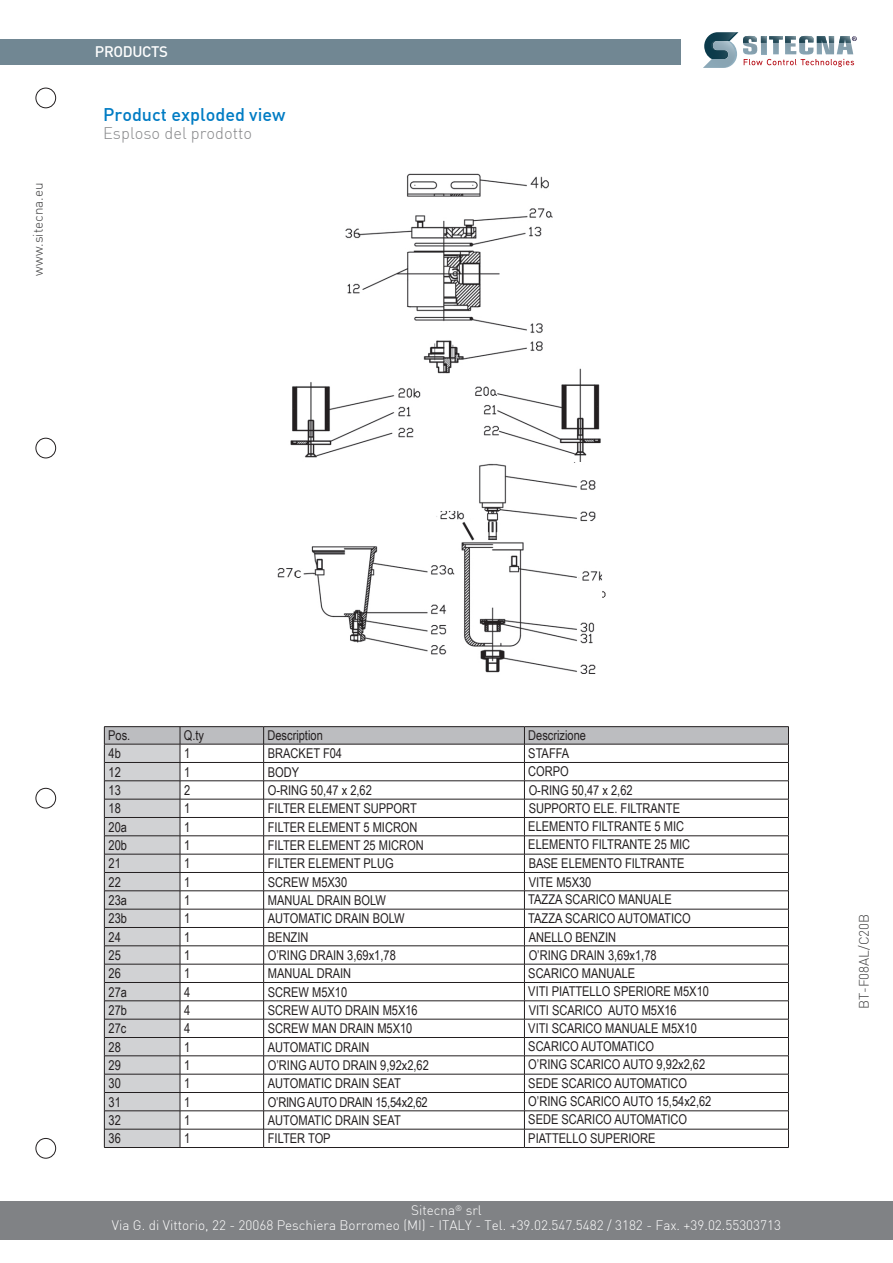
<style>
.page{position:relative;width:893px;height:1263px;background:#fff}
.page>*{position:absolute;margin:0;border:0;box-sizing:border-box;transform-origin:0 0}
.t1{font:500 18px "DIN";color:#007cc4}
.t2{font:300 16.5px "DIN";color:#87888a}
.t3{font:500 15px "DIN";letter-spacing:-.025em;color:#fff}
.t4{font:13.5px "Arial Narrow";color:#231f20}
.t5{font:300 13.5px/15px "DIN";color:#fff;text-align:center}
.t6{font:300 13.5px "DIN";color:#3e3e3f}
.t7{font:13.5px "Arial Narrow";letter-spacing:-.02em;color:#231f20}
</style>
<div class="page">
<div style="left:0;top:39px;width:680px;height:26px;background:#718793"></div>
<svg style="left:703px;top:32px;width:154px;height:36px"></svg>
<div style="left:0;top:1200px;width:893px;height:39px;background:#808285"></div>
<img style="left:277px;top:173px;width:328px;height:501px">
<hr style="left:264px;top:726px;width:260px;height:1px;background:#231f20">
<hr style="left:524px;top:726px;width:265px;height:1px;background:#231f20">
<hr style="left:180px;top:726px;width:84px;height:1px;background:#231f20">
<hr style="left:104px;top:726px;width:76px;height:1px;background:#231f20">
<hr style="left:104px;top:1147px;width:76px;height:1px;background:#231f20">
<hr style="left:524px;top:1147px;width:265px;height:1px;background:#231f20">
<hr style="left:264px;top:1147px;width:260px;height:1px;background:#231f20">
<svg style="left:104px;top:727px;width:685px;height:420px"></svg>
<hr style="left:180px;top:1147px;width:84px;height:1px;background:#231f20">
<div style="left:36px;top:88px;width:20px;height:20px;border:1px solid #231f20;border-radius:50%"></div>
<div style="left:36px;top:438px;width:20px;height:20px;border:1px solid #231f20;border-radius:50%"></div>
<div style="left:36px;top:788px;width:20px;height:20px;border:1px solid #231f20;border-radius:50%"></div>
<div style="left:36px;top:1138px;width:20px;height:20px;border:1px solid #231f20;border-radius:50%"></div>
<p class="t6" style="left:30px;top:276px;width:95px;rotate:-90deg">www.sitecna.eu</p>
<p class="t3" style="left:95px;top:42px;width:75px">PRODUCTS</p>
<p class="t1" style="left:103px;top:103px;width:184px">Product exploded view</p>
<p class="t2" style="left:103px;top:123px;width:151px">Esploso del prodotto</p>
<p class="t4" style="left:108px;top:726px;width:24px">Pos.</p>
<p class="t4" style="left:184px;top:726px;width:22px">Q.ty</p>
<p class="t4" style="left:267px;top:726px;width:57px">Description</p>
<p class="t4" style="left:528px;top:726px;width:59px">Descrizione</p>
<p class="t4" style="left:109px;top:743px;width:14px">4b</p>
<p class="t4" style="left:184px;top:743px;width:8px">1</p>
<p class="t4" style="left:268px;top:743px;width:76px">BRACKET F04</p>
<p class="t4" style="left:528px;top:743px;width:43px">STAFFA</p>
<p class="t4" style="left:109px;top:762px;width:14px">12</p>
<p class="t4" style="left:184px;top:762px;width:8px">1</p>
<p class="t4" style="left:268px;top:762px;width:33px">BODY</p>
<p class="t4" style="left:528px;top:761px;width:42px">CORPO</p>
<p class="t4" style="left:109px;top:780px;width:14px">13</p>
<p class="t4" style="left:184px;top:780px;width:8px">2</p>
<p class="t4" style="left:268px;top:780px;width:105px">O-RING 50,47 x 2,62</p>
<p class="t4" style="left:529px;top:780px;width:105px">O-RING 50,47 x 2,62</p>
<p class="t4" style="left:109px;top:798px;width:14px">18</p>
<p class="t4" style="left:184px;top:798px;width:8px">1</p>
<p class="t4" style="left:268px;top:798px;width:150px">FILTER ELEMENT SUPPORT</p>
<p class="t4" style="left:529px;top:798px;width:153px">SUPPORTO ELE. FILTRANTE</p>
<p class="t4" style="left:109px;top:817px;width:20px">20a</p>
<p class="t4" style="left:184px;top:817px;width:8px">1</p>
<p class="t4" style="left:268px;top:817px;width:151px">FILTER ELEMENT 5 MICRON</p>
<p class="t4" style="left:528px;top:816px;width:157px">ELEMENTO FILTRANTE 5 MIC</p>
<p class="t4" style="left:109px;top:835px;width:20px">20b</p>
<p class="t4" style="left:184px;top:835px;width:8px">1</p>
<p class="t4" style="left:268px;top:835px;width:157px">FILTER ELEMENT 25 MICRON</p>
<p class="t4" style="left:528px;top:835px;width:164px">ELEMENTO FILTRANTE 25 MIC</p>
<p class="t4" style="left:109px;top:853px;width:14px">21</p>
<p class="t4" style="left:184px;top:853px;width:8px">1</p>
<p class="t4" style="left:268px;top:853px;width:127px">FILTER ELEMENT PLUG</p>
<p class="t4" style="left:529px;top:853px;width:157px">BASE ELEMENTO FILTRANTE</p>
<p class="t4" style="left:109px;top:872px;width:14px">22</p>
<p class="t4" style="left:184px;top:872px;width:8px">1</p>
<p class="t4" style="left:268px;top:872px;width:81px">SCREW M5X30</p>
<p class="t4" style="left:529px;top:872px;width:64px">VITE M5X30</p>
<p class="t4" style="left:109px;top:890px;width:20px">23a</p>
<p class="t4" style="left:184px;top:890px;width:8px">1</p>
<p class="t4" style="left:268px;top:890px;width:120px">MANUAL DRAIN BOLW</p>
<p class="t4" style="left:528px;top:890px;width:145px">TAZZA SCARICO MANUALE</p>
<p class="t4" style="left:109px;top:908px;width:20px">23b</p>
<p class="t4" style="left:184px;top:908px;width:8px">1</p>
<p class="t4" style="left:268px;top:908px;width:138px">AUTOMATIC DRAIN BOLW</p>
<p class="t4" style="left:528px;top:908px;width:164px">TAZZA SCARICO AUTOMATICO</p>
<p class="t4" style="left:109px;top:927px;width:14px">24</p>
<p class="t4" style="left:184px;top:927px;width:8px">1</p>
<p class="t4" style="left:268px;top:927px;width:42px">BENZIN</p>
<p class="t4" style="left:529px;top:927px;width:89px">ANELLO BENZIN</p>
<p class="t4" style="left:109px;top:945px;width:14px">25</p>
<p class="t4" style="left:184px;top:945px;width:8px">1</p>
<p class="t4" style="left:268px;top:945px;width:129px">O’RING DRAIN 3,69x1,78</p>
<p class="t4" style="left:529px;top:945px;width:129px">O’RING DRAIN 3,69x1,78</p>
<p class="t4" style="left:109px;top:963px;width:14px">26</p>
<p class="t4" style="left:184px;top:963px;width:8px">1</p>
<p class="t4" style="left:268px;top:963px;width:85px">MANUAL DRAIN</p>
<p class="t4" style="left:528px;top:963px;width:109px">SCARICO MANUALE</p>
<p class="t4" style="left:109px;top:982px;width:20px">27a</p>
<p class="t4" style="left:184px;top:982px;width:8px">4</p>
<p class="t4" style="left:268px;top:982px;width:81px">SCREW M5X10</p>
<p class="t4" style="left:528px;top:981px;width:182px">VITI PIATTELLO SPERIORE M5X10</p>
<p class="t4" style="left:109px;top:1000px;width:20px">27b</p>
<p class="t4" style="left:184px;top:1000px;width:8px">4</p>
<p class="t4" style="left:268px;top:1000px;width:151px">SCREW AUTO DRAIN M5X16</p>
<p class="t4" style="left:529px;top:1000px;width:150px">VITI SCARICO AUTO M5X16</p>
<p class="t4" style="left:109px;top:1018px;width:19px">27c</p>
<p class="t4" style="left:184px;top:1018px;width:8px">4</p>
<p class="t4" style="left:268px;top:1018px;width:146px">SCREW MAN DRAIN M5X10</p>
<p class="t4" style="left:528px;top:1018px;width:170px">VITI SCARICO MANUALE M5X10</p>
<p class="t4" style="left:109px;top:1037px;width:14px">28</p>
<p class="t4" style="left:184px;top:1037px;width:8px">1</p>
<p class="t4" style="left:268px;top:1037px;width:103px">AUTOMATIC DRAIN</p>
<p class="t4" style="left:528px;top:1036px;width:127px">SCARICO AUTOMATICO</p>
<p class="t4" style="left:109px;top:1055px;width:14px">29</p>
<p class="t4" style="left:184px;top:1055px;width:8px">1</p>
<p class="t4" style="left:268px;top:1055px;width:162px">O’RING AUTO DRAIN 9,92x2,62</p>
<p class="t4" style="left:528px;top:1055px;width:178px">O’RING SCARICO AUTO 9,92x2,62</p>
<p class="t4" style="left:109px;top:1073px;width:14px">30</p>
<p class="t4" style="left:184px;top:1073px;width:8px">1</p>
<p class="t4" style="left:268px;top:1073px;width:134px">AUTOMATIC DRAIN SEAT</p>
<p class="t4" style="left:528px;top:1073px;width:160px">SEDE SCARICO AUTOMATICO</p>
<p class="t4" style="left:109px;top:1092px;width:14px">31</p>
<p class="t4" style="left:184px;top:1092px;width:8px">1</p>
<p class="t7" style="left:268px;top:1092px;width:161px">O’RING AUTO DRAIN 15,54x2,62</p>
<p class="t4" style="left:528px;top:1091px;width:185px">O’RING SCARICO AUTO 15,54x2,62</p>
<p class="t4" style="left:109px;top:1110px;width:14px">32</p>
<p class="t4" style="left:184px;top:1110px;width:8px">1</p>
<p class="t4" style="left:268px;top:1110px;width:134px">AUTOMATIC DRAIN SEAT</p>
<p class="t4" style="left:528px;top:1110px;width:160px">SEDE SCARICO AUTOMATICO</p>
<p class="t4" style="left:109px;top:1128px;width:14px">36</p>
<p class="t4" style="left:184px;top:1128px;width:8px">1</p>
<p class="t4" style="left:268px;top:1128px;width:64px">FILTER TOP</p>
<p class="t4" style="left:528px;top:1128px;width:129px">PIATTELLO SUPERIORE</p>
<p class="t5" style="left:112px;top:1202px;width:670px">Sitecna<sup>®</sup> srl<br>Via G. di Vittorio, 22 - 20068 Peschiera Borromeo (MI) - ITALY - Tel. +39.02.547.5482 / 3182 - Fax. +39.02.55303713</p>
<p class="t6" style="left:856px;top:1009px;width:97px;rotate:-90deg">BT-F08AL/C20B</p>
</div>
